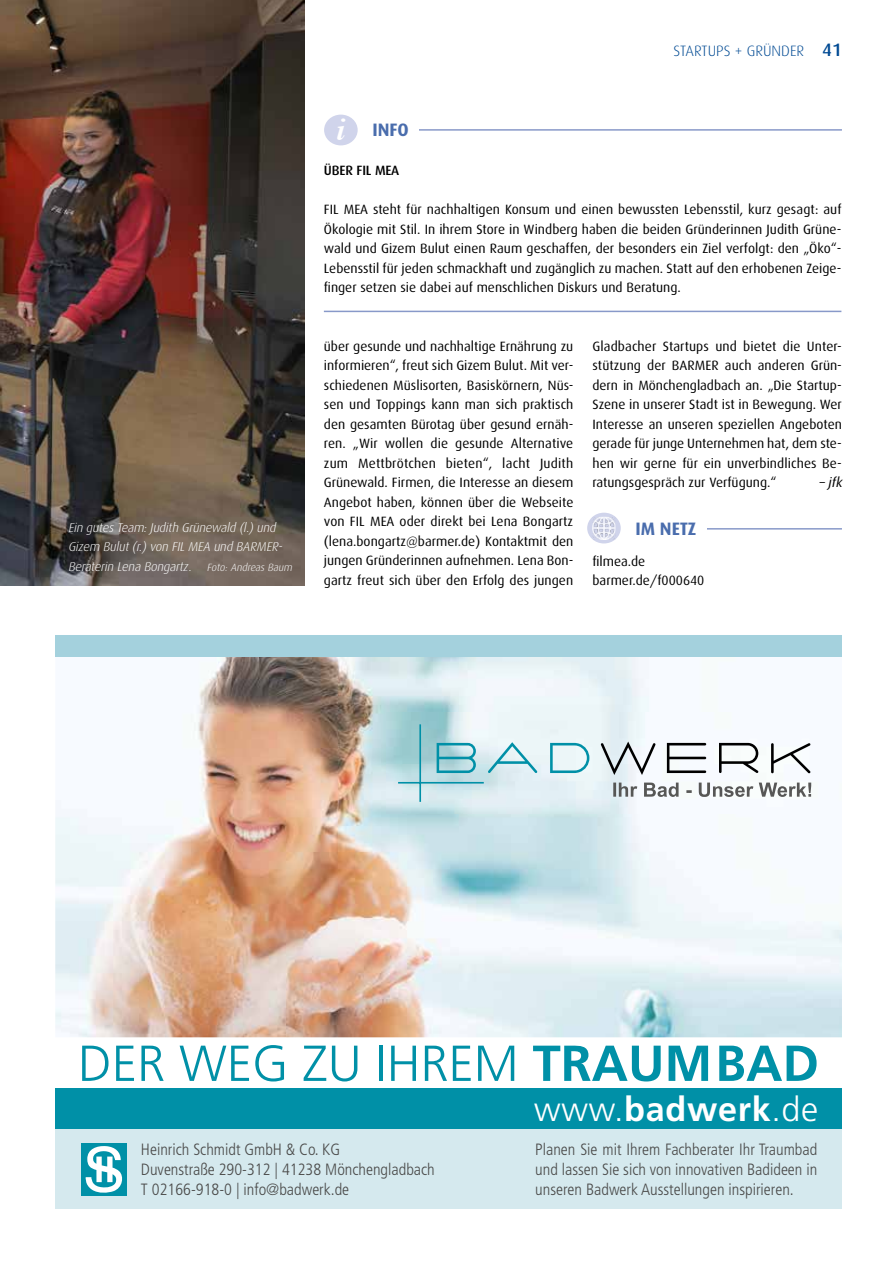
<style>
.page{position:relative;width:893px;height:1263px;background:#fff}
.page>*{position:absolute;margin:0;border:0;box-sizing:border-box;transform-origin:0 0}
.t1{font:300 50.55px "Frutiger LT Std";color:#0090a7}
.t2{font:300 34.2px "Frutiger LT Std";color:#fff}
.t3{font:700 18px "Dax";color:#4a6dad}
.t4{font:300 condensed 16.35px/19.6px "Frutiger LT Std";color:#4a4a49;text-align:justify}
.t5{font:300 15px "Dax";color:#004a93}
.t6{font:13.5px/19.5px "Dax";color:#000;text-align:justify}
.t7{font:500 13.5px "Dax";letter-spacing:-.01em;color:#000}
.t8{font:italic 13.5px "Dax";color:#000}
.t9{font:italic 300 12.75px/19.5px "Dax";color:#fff}
.s1{font-family:"Times";font-style:italic;font-size:31.35px;color:#fff}
.s2{font-weight:500;font-size:18px}
.s3{font-size:10.5px}
.s4{font-weight:700}
</style>
<div class="page">
<div style="left:55px;top:1095px;width:787px;height:114px;background:#d5e9ee"></div>
<div style="left:55px;top:1088px;width:787px;height:41px;background:#0090a7"></div>
<img style="left:55px;top:657px;width:787px;height:380px">
<img style="left:386px;top:712px;width:439px;height:102px">
<svg style="left:613px;top:782px;width:198px;height:15px"></svg>
<svg style="left:437px;top:743px;width:39px;height:30px"></svg>
<svg style="left:488px;top:742px;width:49px;height:31px;background:#bde0e7"></svg>
<svg style="left:550px;top:743px;width:39px;height:30px"></svg>
<svg style="left:601px;top:741px;width:55px;height:34px"></svg>
<svg style="left:667px;top:743px;width:39px;height:30px"></svg>
<svg style="left:719px;top:743px;width:39px;height:30px"></svg>
<svg style="left:771px;top:743px;width:40px;height:30px"></svg>
<hr style="left:419px;top:724px;width:2px;height:78px;background:#0090a7">
<hr style="left:398px;top:782px;width:86px;height:1px;background:#0090a7">
<div style="left:55px;top:635px;width:787px;height:22px;background:#a4d1dd"></div>
<div style="left:81px;top:1143px;width:46px;height:53px;background:#0090a7"></div>
<svg style="left:85px;top:1146px;width:38px;height:47px"></svg>
<hr style="left:407px;top:129px;width:435px;height:2px;background:#8899c9">
<div style="left:324px;top:115px;width:34px;height:30px;background:#d0d4eb;border-radius:50%"></div>
<div style="left:362px;top:114px;width:57px;height:31px;background:#fff"></div>
<hr style="left:643px;top:528px;width:199px;height:2px;background:#8899c9">
<div style="left:587px;top:513px;width:34px;height:30px;background:#d0d4eb;border-radius:50%"></div>
<img style="left:592px;top:517px;width:23px;height:23px">
<div style="left:625px;top:513px;width:82px;height:31px;background:#fff"></div>
<hr style="left:324px;top:311px;width:517px;height:1px;background:#8899c9">
<img style="left:0;top:0;width:305px;height:585px">
<h3 class="t3" style="left:336px;top:120px;width:74px"><span class="s1">i</span> INFO</h3>
<p class="t5" style="left:673px;top:43px;width:170px">STARTUPS + GRÜNDER <span class="s2">41</span></p>
<p class="t9" style="left:68px;top:517px;width:228px">Ein gutesTeam:Judith Grünewald (l.)und<br>Gizem Bulut(r.)von FILMEA und BARMER-<br>Beraterin Lena Bongartz. <span class="s3">Foto: Andreas Baum</span></p>
<p class="t7" style="left:324px;top:163px;width:77px">ÜBER FIL MEA</p>
<p class="t6" style="left:324px;top:200px;width:519px">FIL MEA steht für nachhaltigen Konsum und einen bewussten Lebensstil, kurz gesagt: auf Ökologie mit Stil. In ihrem Store in Windberg haben die beiden Gründerinnen Judith Grüne&shy;wald und Gizem Bulut einen Raum geschaffen, der besonders ein Ziel verfolgt: den „Öko“- Lebensstil für jeden schmackhaft und zugänglich zu machen. Statt auf den erhobenen Zeige&shy;finger setzen sie dabei auf menschlichen Diskurs und Beratung.</p>
<p class="t6" style="left:324px;top:337px;width:251px">über gesunde und nachhaltige Ernährung zu informieren“, freut sich Gizem Bulut. Mit ver&shy;schiedenen Müslisorten, Basiskörnern, Nüs&shy;sen und Toppings kann man sich praktisch den gesamten Bürotag über gesund ernäh&shy;ren. „Wir wollen die gesunde Alternative zum Mettbrötchen bieten“, lacht Judith Grünewald. Firmen, die Interesse an diesem Angebot haben, können über die Webseite von FIL MEA oder direkt bei Lena Bongartz (lena.bongartz@barmer.de) Kontaktmit den jungen Gründerinnen aufnehmen. Lena Bon&shy;gartz freut sich über den Erfolg des jungen</p>
<p class="t6" style="left:592px;top:337px;width:251px;text-align:left">Gladbacher Startups und bietet die Unter&shy;stützung der BARMER auch anderen Grün&shy;dern in Mönchengladbach an. „Die Startup-Szene in unserer Stadt ist in Bewegung. Wer Interesse an unseren speziellen Angeboten gerade für junge Unternehmen hat, dem ste&shy;hen wir gerne für ein unverbindliches Be&shy;ratungsgespräch zur Verfügung.“</p>
<p class="t8" style="left:819px;top:475px;width:28px">–jfk</p>
<h3 class="t3" style="left:635px;top:519px;width:63px">IM NETZ</h3>
<p class="t6" style="left:592px;top:551px;width:113px">filmea.de barmer.de/f000640</p>
<h1 class="t1" style="left:78px;top:1035px;width:742px">DER WEG ZU IHREM <span class="s4">TRAUMBAD</span></h1>
<h2 class="t2" style="left:534px;top:1090px;width:286px">www.<span class="s4">badwerk</span>.de</h2>
<p class="t4" style="left:535px;top:1140px;width:284px">Planen Sie mit Ihrem Fachberater Ihr Traumbad und lassen Sie sich von innovativen Badideen in unseren Badwerk Ausstellungen inspirieren.</p>
<p class="t4" style="left:141px;top:1140px;width:295px;text-align:left">Heinrich Schmidt GmbH &amp; Co. KG<br>Duvenstraße 290-312 | 41238 Mönchengladbach<br>T 02166-918-0 | info@badwerk.de</p>
</div>
